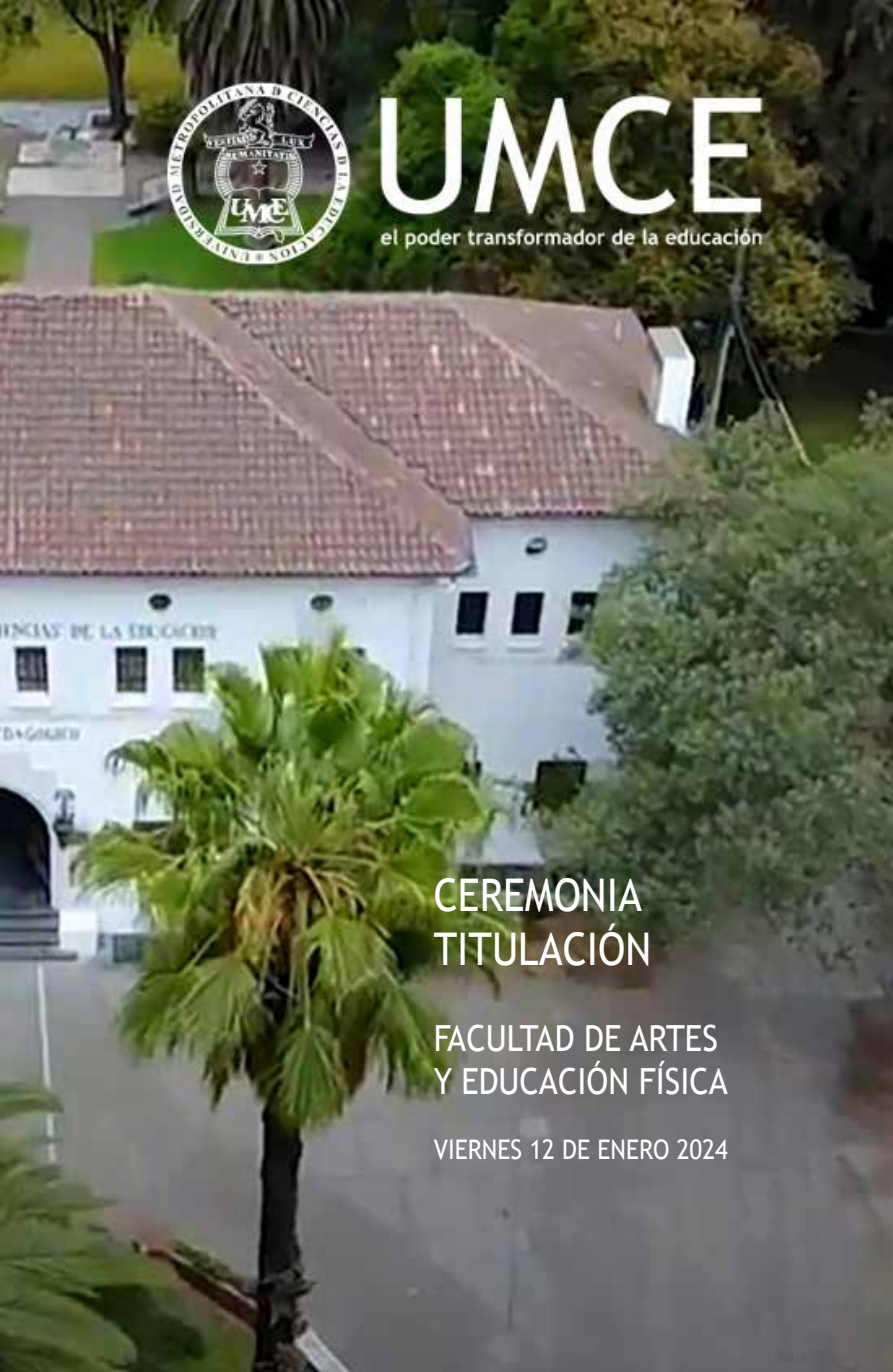
<style>
.page{position:relative;width:893px;height:1372px;background:#fff}
.page>*{position:absolute;margin:0;border:0;box-sizing:border-box;transform-origin:0 0}
.t1{font:45px/54px "Trebuchet MS";color:#fff;scale:.9 1}
.t2{font:36px/43.2px "Trebuchet MS";color:#fff;scale:.9 1}
.t3{font:27px "Trebuchet MS";color:#fff;scale:.9 1}
</style>
<div class="page">
<img style="left:1px;top:0;width:892px;height:1371px">
<p class="t1" style="left:434px;top:868px;width:243px">CEREMONIA<br>TITULACIÓN</p>
<p class="t2" style="left:434px;top:1017px;width:328px">FACULTAD DE ARTES<br>Y EDUCACIÓN FÍSICA</p>
<p class="t3" style="left:434px;top:1133px;width:328px">VIERNES 12 DE ENERO 2024</p>
</div>
